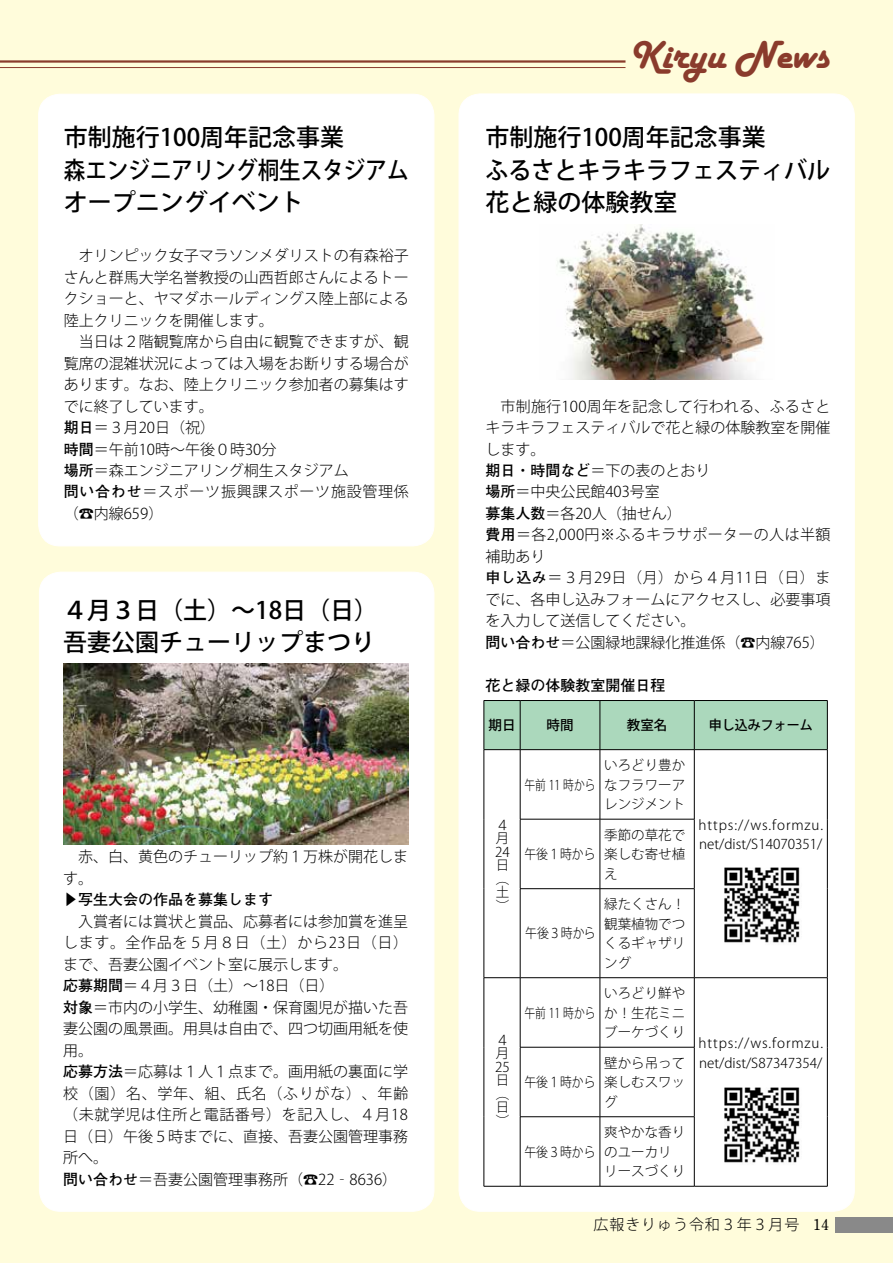
<style>
.page{position:relative;width:893px;height:1263px;background:#fffcdb}
.page>*{position:absolute;margin:0;border:0;box-sizing:border-box;transform-origin:0 0}
.t1{font:40.5px "Harlow Solid";color:#8a3b2c}
.t2{font:500 24px/32.2px "Koz Go Pro";color:#000}
.t3{font:300 15px/21.5px "Koz Go Pro";color:#000}
.t4{font:700 15px "Futo Go B101 Pro";color:#000}
.t5{font:300 15px "Koz Go Pro";letter-spacing:.06em;color:#000}
.t6{font:700 15px "Futo Min A101 Pro";color:#000}
.t7{font:300 13.5px/19.5px "Koz Go Pro";color:#000;text-align:justify}
.t8{font:300 13.5px "Koz Go Pro";letter-spacing:.07em;color:#000}
.t9{font:300 13.5px "Koz Go Pro";color:#000;scale:.88 1}
.t10{font:300 13.5px "Koz Go Pro";color:#000;scale:.8 1}
.t11{font:500 13.5px "Koz Go Pro";color:#000;scale:.96 1}
.t12{font:500 13.5px "Koz Go Pro";color:#000}
.s1{font-family:"Futo Go B101 Pro";font-weight:700}
</style>
<div class="page">
<hr style="left:0;top:67px;width:625px;height:1px;background:#8a3b2c">
<hr style="left:0;top:60px;width:625px;height:3px;background:#8a3b2c">
<div style="left:836px;top:1217px;width:57px;height:16px;background:#898989"></div>
<div style="left:459px;top:94px;width:395px;height:1117px;background:#fff;border-radius:21px"></div>
<div style="left:39px;top:94px;width:395px;height:452px;background:#fff;border-radius:21px"></div>
<div style="left:39px;top:572px;width:395px;height:639px;background:#fff;border-radius:21px"></div>
<div style="left:485px;top:701px;width:342px;height:48px;background:#abd8bc"></div>
<hr style="left:484px;top:700px;width:36px;height:1px;background:#000">
<hr style="left:484px;top:701px;width:1px;height:48px;background:#000">
<hr style="left:520px;top:700px;width:80px;height:1px;background:#000">
<hr style="left:520px;top:701px;width:1px;height:48px;background:#000">
<hr style="left:600px;top:700px;width:94px;height:1px;background:#000">
<hr style="left:600px;top:701px;width:1px;height:48px;background:#000">
<hr style="left:694px;top:700px;width:133px;height:1px;background:#000">
<hr style="left:694px;top:701px;width:1px;height:48px;background:#000">
<hr style="left:827px;top:701px;width:1px;height:48px;background:#000">
<hr style="left:484px;top:749px;width:36px;height:1px;background:#000">
<hr style="left:484px;top:750px;width:1px;height:69px;background:#000">
<hr style="left:520px;top:749px;width:80px;height:1px;background:#000">
<hr style="left:520px;top:750px;width:1px;height:69px;background:#000">
<hr style="left:600px;top:749px;width:94px;height:1px;background:#000">
<hr style="left:600px;top:750px;width:1px;height:69px;background:#000">
<hr style="left:694px;top:749px;width:133px;height:1px;background:#000">
<hr style="left:694px;top:750px;width:1px;height:69px;background:#000">
<hr style="left:827px;top:750px;width:1px;height:69px;background:#000">
<hr style="left:484px;top:819px;width:1px;height:70px;background:#000">
<hr style="left:520px;top:819px;width:80px;height:1px;background:#000">
<hr style="left:520px;top:819px;width:1px;height:69px;background:#000">
<hr style="left:600px;top:819px;width:94px;height:1px;background:#000">
<hr style="left:600px;top:819px;width:1px;height:69px;background:#000">
<hr style="left:694px;top:819px;width:1px;height:69px;background:#000">
<hr style="left:827px;top:819px;width:1px;height:70px;background:#000">
<hr style="left:484px;top:889px;width:1px;height:88px;background:#000">
<hr style="left:520px;top:888px;width:80px;height:1px;background:#000">
<hr style="left:520px;top:889px;width:1px;height:88px;background:#000">
<hr style="left:600px;top:888px;width:94px;height:1px;background:#000">
<hr style="left:600px;top:889px;width:1px;height:88px;background:#000">
<hr style="left:694px;top:889px;width:1px;height:88px;background:#000">
<hr style="left:827px;top:889px;width:1px;height:88px;background:#000">
<hr style="left:484px;top:977px;width:36px;height:1px;background:#000">
<hr style="left:484px;top:978px;width:1px;height:69px;background:#000">
<hr style="left:520px;top:977px;width:80px;height:1px;background:#000">
<hr style="left:520px;top:978px;width:1px;height:69px;background:#000">
<hr style="left:600px;top:977px;width:94px;height:1px;background:#000">
<hr style="left:600px;top:978px;width:1px;height:69px;background:#000">
<hr style="left:694px;top:977px;width:133px;height:1px;background:#000">
<hr style="left:694px;top:978px;width:1px;height:69px;background:#000">
<hr style="left:827px;top:978px;width:1px;height:69px;background:#000">
<hr style="left:484px;top:1047px;width:1px;height:70px;background:#000">
<hr style="left:520px;top:1047px;width:80px;height:1px;background:#000">
<hr style="left:520px;top:1047px;width:1px;height:69px;background:#000">
<hr style="left:600px;top:1047px;width:94px;height:1px;background:#000">
<hr style="left:600px;top:1047px;width:1px;height:69px;background:#000">
<hr style="left:694px;top:1047px;width:1px;height:69px;background:#000">
<hr style="left:827px;top:1047px;width:1px;height:70px;background:#000">
<hr style="left:484px;top:1117px;width:1px;height:69px;background:#000">
<hr style="left:520px;top:1116px;width:80px;height:1px;background:#000">
<hr style="left:520px;top:1117px;width:1px;height:69px;background:#000">
<hr style="left:600px;top:1116px;width:94px;height:1px;background:#000">
<hr style="left:600px;top:1117px;width:1px;height:69px;background:#000">
<hr style="left:694px;top:1117px;width:1px;height:69px;background:#000">
<hr style="left:827px;top:1117px;width:1px;height:69px;background:#000">
<hr style="left:484px;top:1186px;width:36px;height:1px;background:#000">
<hr style="left:520px;top:1186px;width:80px;height:1px;background:#000">
<hr style="left:600px;top:1186px;width:94px;height:1px;background:#000">
<hr style="left:694px;top:1186px;width:133px;height:1px;background:#000">
<img style="left:557px;top:225px;width:207px;height:154px">
<img style="left:63px;top:664px;width:345px;height:180px">
<img style="left:724px;top:867px;width:76px;height:76px">
<img style="left:724px;top:1087px;width:76px;height:76px">
<h2 class="t2" style="left:64px;top:123px;width:346px">市制施行100周年記念事業<br>森エンジニアリング桐生スタジアムオープニングイベント</h2>
<p class="t3" style="left:64px;top:245px;width:347px">　オリンピック女子マラソンメダリストの有森裕子さんと群馬大学名誉教授の山西哲郎さんによるトークショーと、ヤマダホールディングス陸上部による陸上クリニックを開催します。<br>　当日は２階観覧席から自由に観覧できますが、観覧席の混雑状況によっては入場をお断りする場合があります。なお、陸上クリニック参加者の募集はすでに終了しています。<br><span class="s1">期日</span>＝３月20日（祝(<br><span class="s1">時間</span>＝午前10時～午後０時30分<br><span class="s1">場所</span>＝森エンジニアリング桐生スタジアム<br><span class="s1">問い合わせ</span>＝スポーツ振興課スポーツ施設管理係（☎内線659(</p>
<h2 class="t2" style="left:63px;top:595px;width:316px">４月３日（土）～18日（日(吾妻公園チューリップまつり</h2>
<p class="t3" style="left:63px;top:846px;width:347px">　赤、白、黄色のチューリップ約１万株が開花します。</p>
<p class="t4" style="left:63px;top:888px;width:212px">▶写生大会の作品を募集します</p>
<p class="t3" style="left:63px;top:911px;width:347px">　入賞者には賞状と賞品、応募者には参加賞を進呈します。全作品を５月８日（土）から23日（日(まで、吾妻公園イベント室に展示します。<br><span class="s1">応募期間</span>＝４月３日（土）～18日（日(<br><span class="s1">対象</span>＝市内の小学生、幼稚園・保育園児が描いた吾妻公園の風景画。用具は自由で、四つ切画用紙を使用。<br><span class="s1">応募方法</span>＝応募は１人１点まで。画用紙の裏面に学校（園）名、学年、組、氏名（ふりがな）、年齢（未就学児は住所と電話番号）を記入し、４月18日（日）午後５時までに、直接、吾妻公園管理事務所へ。<br><span class="s1">問い合わせ</span>＝吾妻公園管理事務所)☎22‐8636(</p>
<h1 class="t1" style="left:629px;top:32px;width:201px">Kiryu News</h1>
<h2 class="t2" style="left:485px;top:123px;width:346px">市制施行100周年記念事業<br>ふるさとキラキラフェスティバル花と緑の体験教室</h2>
<p class="t3" style="left:485px;top:395px;width:347px">　市制施行100周年を記念して行われる、ふるさとキラキラフェスティバルで花と緑の体験教室を開催します。<br><span class="s1">期日・時間など</span>＝下の表のとおり<br><span class="s1">場所</span>＝中央公民館403号室<br><span class="s1">募集人数</span>＝各20人（抽せん(<br><span class="s1">費用</span>＝各2,000円※ふるキラサポーターの人は半額補助あり<br><span class="s1">申し込み</span>＝３月29日（月）から４月11日（日）までに、各申し込みフォームにアクセスし、必要事項を入力して送信してください。<br><span class="s1">問い合わせ</span>＝公園緑地課緑化推進係（☎内線765(</p>
<p class="t4" style="left:485px;top:673px;width:181px">花と緑の体験教室開催日程</p>
<p class="t12" style="left:488px;top:717px;width:28px">期日</p>
<p class="t7" style="left:496px;top:815px;width:12px">４</p>
<p class="t7" style="left:496px;top:828px;width:12px">月</p>
<p class="t7" style="left:495px;top:842px;width:16px">24</p>
<p class="t7" style="left:496px;top:855px;width:13px">日</p>
<p class="t7" style="left:496px;top:869px;width:14px">（</p>
<p class="t7" style="left:496px;top:882px;width:14px">土</p>
<p class="t7" style="left:496px;top:896px;width:14px">）</p>
<p class="t7" style="left:496px;top:1030px;width:12px">４</p>
<p class="t7" style="left:496px;top:1044px;width:12px">月</p>
<p class="t7" style="left:495px;top:1057px;width:16px">25</p>
<p class="t7" style="left:496px;top:1071px;width:13px">日</p>
<p class="t7" style="left:496px;top:1084px;width:14px">（</p>
<p class="t7" style="left:496px;top:1098px;width:13px">日</p>
<p class="t7" style="left:496px;top:1111px;width:14px">(</p>
<p class="t12" style="left:547px;top:717px;width:28px">時間</p>
<p class="t12" style="left:627px;top:717px;width:42px">教室名</p>
<p class="t10" style="left:524px;top:776px;width:90px">午前 11 時から</p>
<p class="t9" style="left:524px;top:845px;width:82px">午後１時から</p>
<p class="t9" style="left:525px;top:924px;width:82px">午後３時から</p>
<p class="t10" style="left:524px;top:1004px;width:90px">午前 11 時から</p>
<p class="t9" style="left:524px;top:1073px;width:82px">午後１時から</p>
<p class="t9" style="left:524px;top:1143px;width:82px">午後３時から</p>
<p class="t7" style="left:604px;top:755px;width:82px">いろどり豊かなフラワーアレンジメント</p>
<p class="t7" style="left:604px;top:825px;width:82px">季節の草花で楽しむ寄せ植え</p>
<p class="t7" style="left:604px;top:894px;width:82px">緑たくさん!観葉植物でつくるギャザリング</p>
<p class="t7" style="left:604px;top:983px;width:82px">いろどり鮮やか！生花ミニ</p>
<p class="t7" style="left:604px;top:1022px;width:82px">ブーケづくり</p>
<p class="t7" style="left:604px;top:1053px;width:82px">壁から吊って楽しむスワッグ</p>
<p class="t7" style="left:604px;top:1122px;width:82px;text-align:left">爽やかな香りのユーカリリースづくり</p>
<p class="t11" style="left:709px;top:717px;width:110px">申し込みフォーム</p>
<p class="t8" style="left:698px;top:816px;width:126px">https://ws.formzu.</p>
<p class="t7" style="left:699px;top:835px;width:125px">net/dist S/ 14070351/</p>
<p class="t8" style="left:698px;top:1034px;width:126px">https://ws.formzu.</p>
<p class="t7" style="left:699px;top:1053px;width:125px">net/dist S/ 87347354/</p>
<p class="t5" style="left:594px;top:1215px;width:207px">広報きりゅう令和３年３月号</p>
<p class="t6" style="left:813px;top:1212px;width:18px">14</p>
</div>
